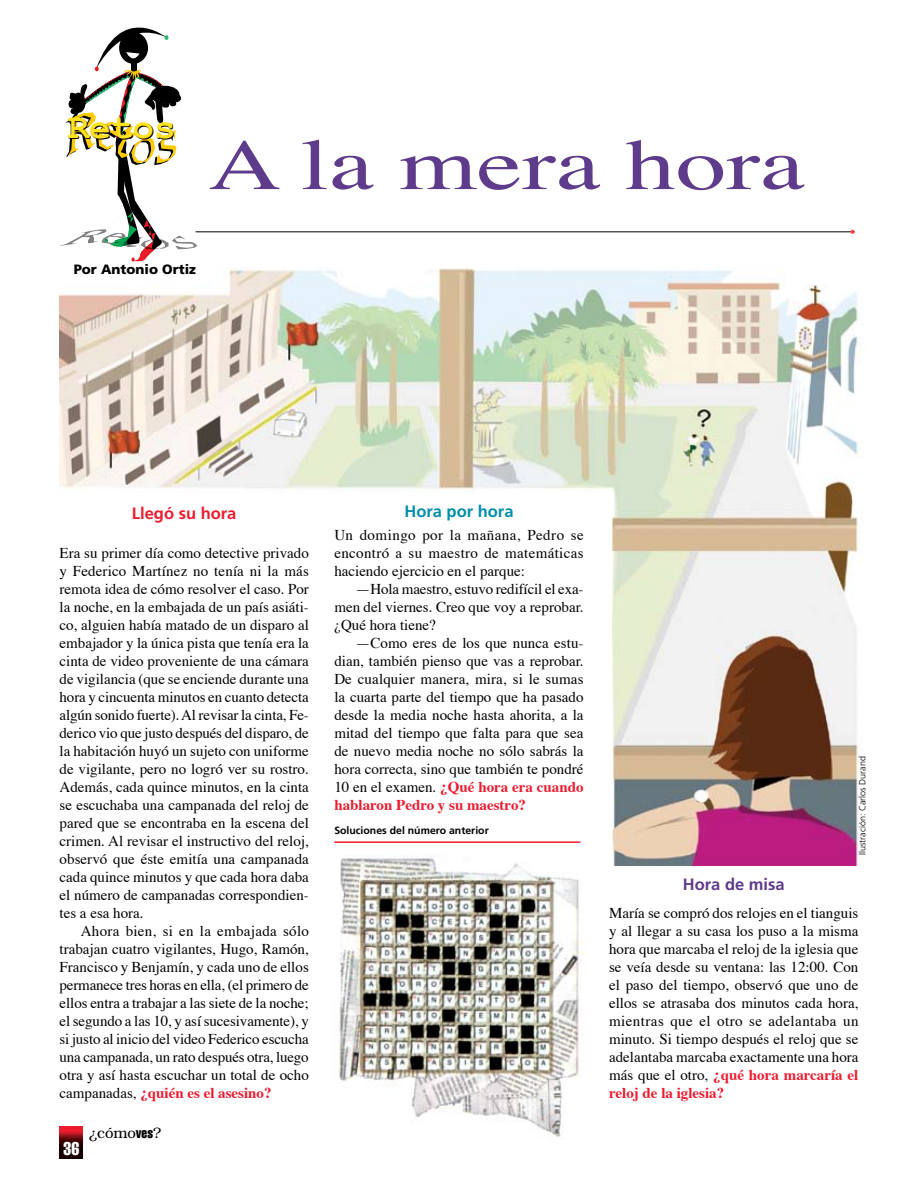
<style>
.page{position:relative;width:918px;height:1188px;background:#fff}
.page>*{position:absolute;margin:0;border:0;box-sizing:border-box;transform-origin:0 0}
.t1{font:72px "Times";color:#5f3b8b;scale:1.4 1}
.t2{font:700 36px "Courier New";color:#ffe221}
.t3{font:extra-condensed 18px "Helvetica";color:#fff;scale:.95 1}
.t4{font:700 16.5px "Frutiger";color:#ed1b2f}
.t5{font:700 16.5px "Frutiger";color:#008daa}
.t6{font:700 16.5px "Frutiger";color:#5f3b8b}
.t7{font:15px/18px "Times";color:#000;text-align:justify}
.t8{font:300 15px "Bookman Std";color:#000}
.t9{font:900 13.5px "Frutiger";color:#000}
.t10{font:700 10.5px "Frutiger";color:#000}
.t11{font:300 9px "Frutiger";color:#000}
.s1{font-weight:700;color:#ed1b2f}
.s2{font-family:"Helvetica";font-weight:400;font-stretch:extra-condensed;font-size:13.5px}
</style>
<div class="page">
<img style="left:60px;top:1127px;width:22px;height:32px">
<img style="left:60px;top:268px;width:800px;height:597px">
<hr style="left:334px;top:841px;width:246px;height:2px;background:#ed1b2f">
<svg style="left:60px;top:28px;width:138px;height:234px"></svg>
<hr style="left:196px;top:232px;width:659px;height:1px;background:#000">
<svg style="left:851px;top:230px;width:4px;height:4px"></svg>
<img style="left:332px;top:855px;width:255px;height:282px">
<h2 class="t2" style="left:68px;top:105px;width:109px">Retos</h2>
<h1 class="t1" style="left:208px;top:98px;width:427px">A la mera hora</h1>
<p class="t9" style="left:74px;top:261px;width:124px">Por Antonio Ortiz</p>
<p class="t4" style="left:132px;top:504px;width:106px">Llegó su hora</p>
<p class="t7" style="left:60px;top:543px;width:251px">Era su primer día como detective privado y Federico Martínez no tenía ni la más remota idea de cómo resolver el caso. Por la noche, en la embajada de un país asiáti&shy;co, alguien había matado de un disparo al embajador y la única pista que tenía era la cinta de video proveniente de una cámara de vigilancia (que se enciende durante una hora y cincuenta minutos en cuanto detecta algún sonido fuerte). Al revisar la cinta, Fe&shy;derico vio que justo des-pués del disparo, de la habitación huyó un sujeto con uniforme de vigilante, pero no logró ver su rostro.<br>Además, cada quince minutos, en la cinta se escuchaba una campanada del reloj de pared que se encontraba en la escena del crimen. Al revisar el instructivo del reloj, observó que éste emitía una campanada cada quince minutos y que cada hora daba el número de campanadas correspondien&shy;tes a esa hora.</p>
<p class="t7" style="left:60px;top:921px;width:251px;text-indent:21px">Ahora bien, si en la embajada sólo trabajan cuatro vigilantes, Hugo, Ramón, Francisco y Benjamín, y cada uno de ellos permanece tres horas en ella, (el primero de ellos entra a trabajar a las siete de la noche; el segundo a las 10, y así sucesivamente), y si justo al inicio del video Federico escucha una campanada, un rato después otra, luego otra y así hasta escuchar un total de ocho campanadas, <span class="s1">¿quién es el asesino?</span></p>
<p class="t3" style="left:63px;top:1138px;width:18px">36</p>
<p class="t8" style="left:89px;top:1124px;width:74px">¿cómo<span class="s2">ves</span>?</p>
<p class="t5" style="left:404px;top:501px;width:111px">Hora por hora</p>
<p class="t7" style="left:334px;top:525px;width:251px">Un domingo por la mañana, Pedro se encontró a su maestro de matemáticas haciendo ejercicio en el parque:</p>
<p class="t7" style="left:334px;top:579px;width:251px;text-indent:21px">—Hola maestro, estuvo redifícil el exa&shy;men del viernes. Creo que voy a reprobar. ¿Qué hora tiene?</p>
<p class="t7" style="left:334px;top:633px;width:251px;text-indent:21px">—Como eres de los que nunca estu&shy;dian, también pienso que vas a reprobar.<br>De cualquier manera, mira, si le sumas la cuarta parte del tiempo que ha pasado desde la media noche hasta ahorita, a la mitad del tiempo que falta para que sea de nuevo media noche no sólo sabrás la hora correcta, sino que también te pondré 10 en el examen. <span class="s1">¿Qué hora era cuando hablaron Pedro y su maestro?</span></p>
<p class="t10" style="left:334px;top:824px;width:156px">Soluciones del número anterior</p>
<p class="t11" style="left:857px;top:855px;width:101px;rotate:-90deg">Ilustración: Carlos Durand</p>
<p class="t6" style="left:683px;top:875px;width:103px">Hora de misa</p>
<p class="t7" style="left:609px;top:903px;width:251px">María se compró dos relojes en el tianguis y al llegar a su casa los puso a la misma hora que marcaba el reloj de la iglesia que se veía desde su ventana: las 12:00. Con el paso del tiempo, observó que uno de ellos se atrasaba dos minutos cada hora, mientras que el otro se adelantaba un minuto. Si tiempo después el reloj que se adelantaba marcaba exactamente una hora más que el otro, <span class="s1">¿qué hora marcaría el reloj de la iglesia?</span></p>
</div>
